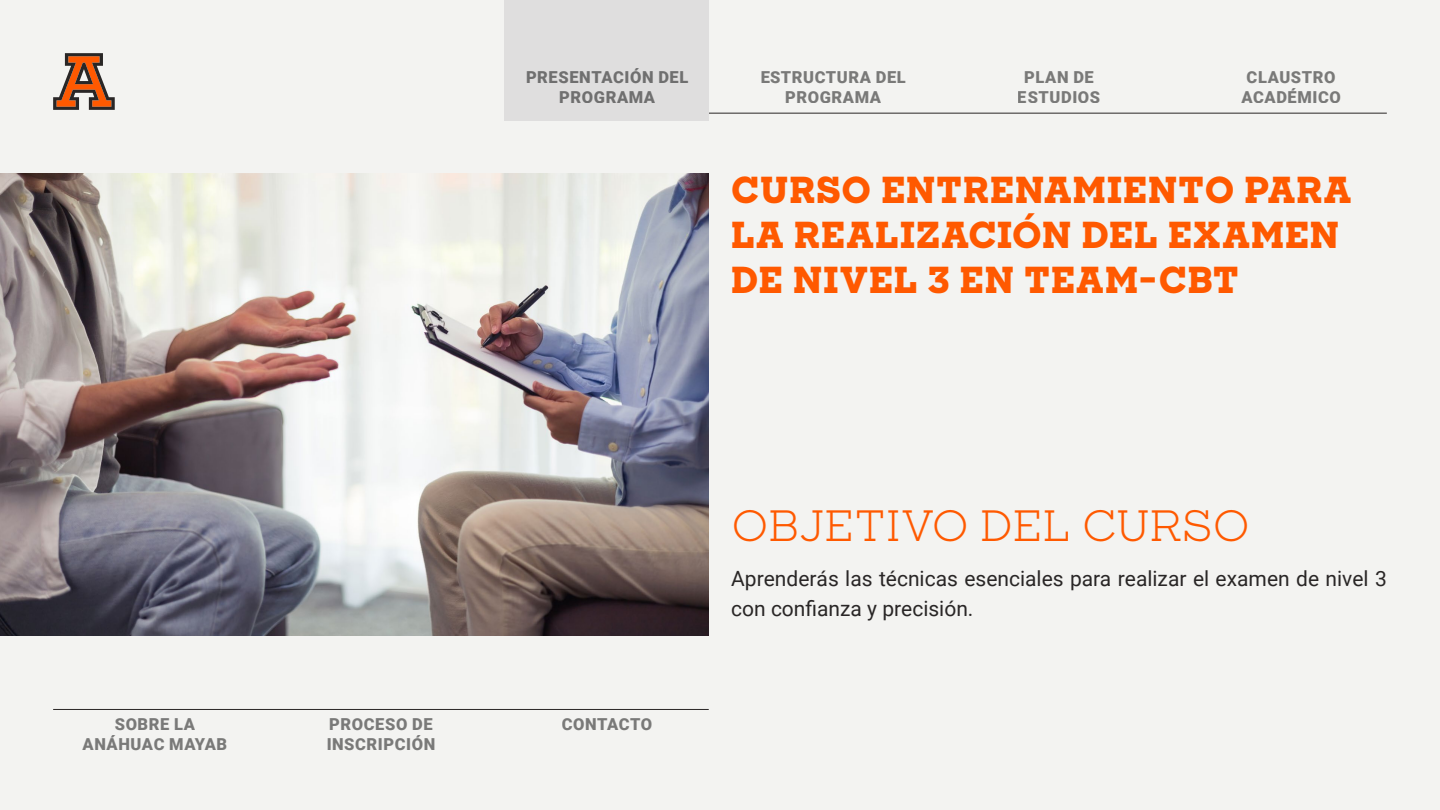
<style>
.page{position:relative;width:1440px;height:810px;background:#f3f3f1}
.page>*{position:absolute;margin:0;border:0;box-sizing:border-box;transform-origin:0 0}
.t1{font:42px "Sharp Slab";letter-spacing:-.01em;color:#ff5900}
.t2{font:800 36px/45px "Sharp Slab";letter-spacing:.025em;color:#ff5900}
.t3{font:21px/30px "Roboto";color:#292626}
.t4{font:900 16.5px/19.8px "Roboto";letter-spacing:.035em;color:#000;text-align:center}
</style>
<div class="page">
<hr style="left:506px;top:113px;width:881px;height:1px;background:#292626">
<hr style="left:53px;top:709px;width:656px;height:1px;background:#292626">
<img style="left:0;top:173px;width:709px;height:463px">
<div style="left:504px;top:0;width:205px;height:121px;background:#dfdede"></div>
<svg style="left:53px;top:53px;width:62px;height:57px"></svg>
<p class="t4" style="left:83px;top:714px;width:146px">SOBRE LA<br>ANÁHUAC MAYAB</p>
<p class="t4" style="left:327px;top:714px;width:110px;text-align:left">PROCESO DE<br>INSCRIPCIÓN</p>
<p class="t4" style="left:526px;top:66px;width:164px">PRESENTACIÓN DEL<br>PROGRAMA</p>
<p class="t4" style="left:760px;top:66px;width:147px">ESTRUCTURA DEL<br>PROGRAMA</p>
<p class="t4" style="left:1018px;top:66px;width:84px">PLAN DE<br>ESTUDIOS</p>
<p class="t4" style="left:1241px;top:66px;width:101px">CLAUSTRO<br>ACADÉMICO</p>
<h2 class="t2" style="left:731px;top:167px;width:622px">CURSO ENTRENAMIENTO PARA<br>LA REALIZACIÓN DEL EXAMEN<br>DE NIVEL 3 EN TEAM–CBT</h2>
<p class="t4" style="left:562px;top:714px;width:92px">CONTACTO</p>
<h1 class="t1" style="left:731px;top:496px;width:520px">OBJETIVO DEL CURSO</h1>
<p class="t3" style="left:731px;top:562px;width:657px">Aprenderás las técnicas esenciales para realizar el examen de nivel 3 con confianza y precisión.</p>
</div>
